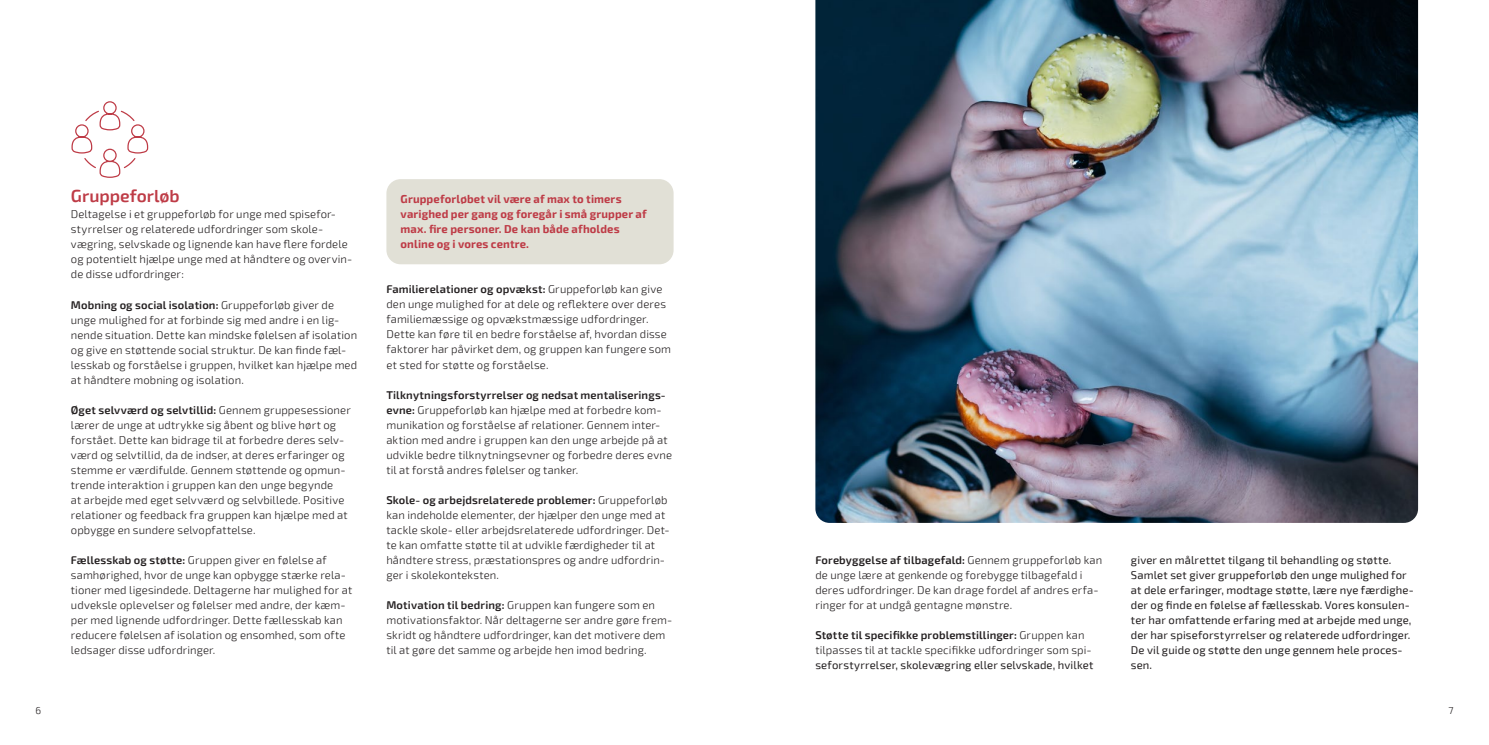
<style>
.page{position:relative;width:1489px;height:745px;background:#fff}
.page>*{position:absolute;margin:0;border:0;box-sizing:border-box;transform-origin:0 0}
.t1{font:600 17.5px "Exo 2";color:#be3b46}
.t2{font:300 11.25px/15px "Exo 2";letter-spacing:.01em;color:#231f20}
.t3{font:11.25px/15px "Exo 2";letter-spacing:.01em;color:#231f20}
.t4{font:700 11.25px/15px "Exo 2";letter-spacing:.015em;color:#be3b46}
.t5{font:300 10px "Exo 2";color:#231f20}
.s1{font-weight:600}
</style>
<div class="page">
<img style="left:815px;top:0;width:602px;height:522px">
<div style="left:386px;top:179px;width:287px;height:85px;background:#e1e0d6;border-radius:14px"></div>
<svg style="left:71px;top:101px;width:78px;height:77px"></svg>
<h1 class="t1" style="left:71px;top:185px;width:110px">Gruppeforløb</h1>
<p class="t2" style="left:71px;top:207px;width:283px">Deltagelse i et gruppeforløb for unge med spisefor&shy;styrrelser og relaterede udfordringer som skole&shy;vægring, selvskade og lignende kan have flere fordele og potentielt hjælpe unge med at håndtere og overvin&shy;de disse udfordringer:</p>
<p class="t2" style="left:71px;top:297px;width:288px"><span class="s1">Mobning og social isolation:</span> Gruppeforløb giver de unge mulighed for at forbinde sig med andre i en lig&shy;nende situation. Dette kan mindske følelsen af isolation og give en støttende social struktur. De kan finde fæl&shy;lesskab og forståelse i gruppen, hvilket kan hjælpe med at håndtere mobning og isolation.</p>
<p class="t2" style="left:71px;top:402px;width:281px"><span class="s1">Øget selvværd og selvtillid:</span> Gennem gruppesessioner lærer de unge at udtrykke sig åbent og blive hørt og forstået. Dette kan bidrage til at forbedre deres selv&shy;værd og selvtillid, da de indser, at deres erfaringer og stemme er værdifulde. Gennem støttende og opmun&shy;trende interaktion i gruppen kan den unge begynde<br>at arbejde med eget selvværd og selvbillede. Positive relationer og feedback fra gruppen kan hjælpe med at opbygge en sundere selvopfattelse.</p>
<p class="t2" style="left:71px;top:552px;width:283px"><span class="s1">Fællesskab og støtte:</span> Gruppen giver en følelse af samhørighed, hvor de unge kan opbygge stærke rela&shy;tioner med ligesindede. Deltagerne har mulighed for at udveksle oplevelser og følelser med andre, der kæm&shy;per med lignende udfordringer. Dette fællesskab kan reducere følelsen af isolation og ensomhed, som ofte ledsager disse udfordringer.</p>
<p class="t4" style="left:400px;top:192px;width:247px">Gruppeforløbet vil være af max to timers varighed per gang og foregår i små grupper af max. fire personer. De kan både afholdes online og i vores centre.</p>
<p class="t2" style="left:386px;top:282px;width:286px"><span class="s1">Familierelationer og opvækst:</span> Gruppeforløb kan give den unge mulighed for at dele og reflektere over deres familiemæssige og opvækstmæssige udfordringer.<br>Dette kan føre til en bedre forståelse af, hvordan disse faktorer har påvirket dem, og gruppen kan fungere som et sted for støtte og forståelse.</p>
<p class="t2" style="left:386px;top:387px;width:287px"><span class="s1">Tilknytningsforstyrrelser og nedsat mentaliserings&shy;evne:</span> Gruppeforløb kan hjælpe med at forbedre kom&shy;munikation og forståelse af relationer. Gennem inter&shy;aktion med andre i gruppen kan den unge arbejde på at udvikle bedre tilknytningsevner og forbedre deres evne til at forstå andres følelser og tanker.</p>
<p class="t2" style="left:386px;top:492px;width:284px"><span class="s1">Skole- og arbejdsrelaterede problemer:</span> Gruppeforløb kan indeholde elementer, der hjælper den unge med at tackle skole- eller arbejdsrelaterede udfordringer. Det&shy;te kan omfatte støtte til at udvikle færdigheder til at håndtere stress, præstationspres og andre udfordrin&shy;ger i skolekonteksten.</p>
<p class="t2" style="left:386px;top:597px;width:287px"><span class="s1">Motivation til bedring:</span> Gruppen kan fungere som en motivationsfaktor. Når deltagerne ser andre gøre frem&shy;skridt og håndtere udfordringer, kan det motivere dem til at gøre det samme og arbejde hen imod bedring.</p>
<p class="t2" style="left:815px;top:552px;width:288px"><span class="s1">Forebyggelse af tilbagefald:</span> Gennem gruppeforløb kan de unge lære at genkende og forebygge tilbagefald i deres udfordringer. De kan drage fordel af andres erfa&shy;ringer for at undgå gentagne mønstre.</p>
<p class="t2" style="left:815px;top:627px;width:278px"><span class="s1">Støtte til specifikke problemstillinger:</span> Gruppen kan tilpasses til at tackle specifikke udfordringer som spi-</p>
<p class="t3" style="left:815px;top:657px;width:279px">seforstyrrelser, skolevægring eller selvskade, hvilket</p>
<p class="t3" style="left:1130px;top:552px;width:284px">giver en målrettet tilgang til behandling og støtte.<br>Samlet set giver gruppeforløb den unge mulighed for at dele erfaringer, modtage støtte, lære nye færdighe&shy;der og finde en følelse af fællesskab. Vores konsulen&shy;ter har omfattende erfaring med at arbejde med unge, der har spiseforstyrrelser og relaterede udfordringer.<br>De vil guide og støtte den unge gennem hele proces&shy;sen.</p>
<p class="t5" style="left:35px;top:704px;width:7px">6</p>
<p class="t5" style="left:1448px;top:704px;width:7px">7</p>
</div>
